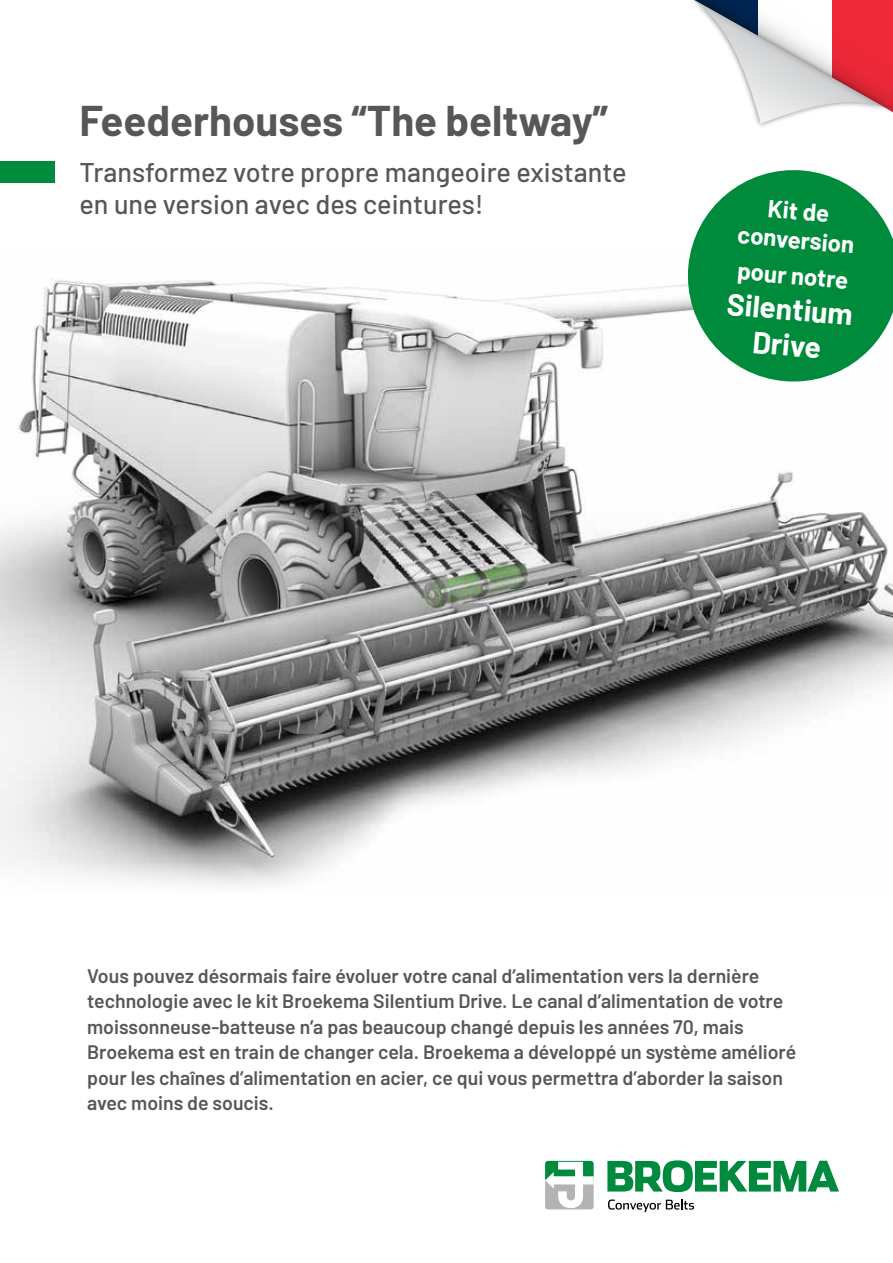
<style>
.page{position:relative;width:893px;height:1263px;background:#fff}
.page>*{position:absolute;margin:0;border:0;box-sizing:border-box;transform-origin:0 0}
.t1{font:700 42px "Barlow";color:#575756}
.t2{font:700 30px/36px "Barlow";color:#fff;text-align:center}
.t3{font:500 27px/32.4px "Barlow";color:#575756}
.t4{font:700 24px/28.8px "Barlow";color:#fff;text-align:center}
.t5{font:600 19.5px/25.5px "Barlow";color:#575756}
</style>
<div class="page">
<svg style="left:693px;top:0;width:200px;height:126px"></svg>
<img style="left:0;top:278px;width:893px;height:608px">
<div style="left:0;top:161px;width:54px;height:22px;background:#008a3c"></div>
<svg style="left:683px;top:170px;width:210px;height:216px;fill:#008a3c"></svg>
<svg style="left:545px;top:1161px;width:49px;height:48px"></svg>
<svg style="left:607px;top:1160px;width:232px;height:32px"></svg>
<svg style="left:608px;top:1199px;width:86px;height:13px"></svg>
<h1 class="t1" style="left:80px;top:90px;width:530px">Feederhouses “The beltway”</h1>
<h3 class="t3" style="left:80px;top:153px;width:548px">Transformez votre propre mangeoire existante en une version avec des ceintures!</h3>
<p class="t4" style="left:742px;top:190px;width:119px;rotate:5deg">Kit de conversion</p>
<p class="t4" style="left:739px;top:254px;width:113px;rotate:5deg">pour notre</p>
<h2 class="t2" style="left:729px;top:283px;width:128px;rotate:5deg">Silentium<br>Drive</h2>
<p class="t5" style="left:87px;top:961px;width:711px">Vous pouvez désormais faire évoluer votre canal d’alimentation vers la dernière technologie avec le kit Broekema Silentium Drive. Le canal d’alimentation de votre moissonneuse-batteuse n’a pas beaucoup changé depuis les années 70, mais Broekema est en train de changer cela. Broekema a développé un système amélioré pour les chaînes d’alimentation en acier, ce qui vous permettra d’aborder la saison avec moins de soucis.</p>
</div>
